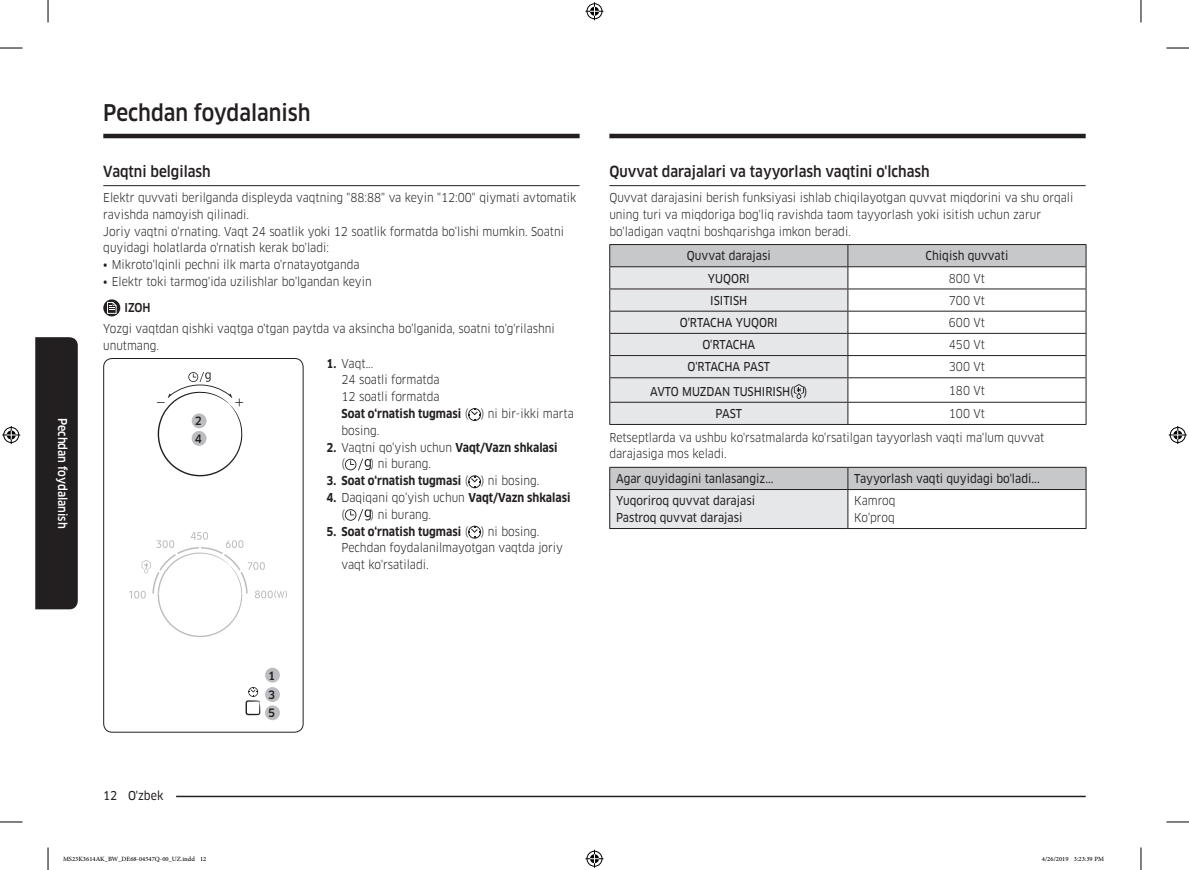
<style>
.page{position:relative;width:1189px;height:870px;background:#fff}
.page>*{position:absolute;margin:0;border:0;box-sizing:border-box;transform-origin:0 0}
.H1_hidden{font:500 22.5px "Samsung Clan Pro";color:#231f20;scale:.9 1}
.t1{font:500 15px "Samsung Clan Pro";color:#231f20;scale:.9 1}
.P_Underlist_01{font:12px/16.8px "Samsung Clan Pro";color:#231f20;scale:.9 1}
.P_Text-center{font:12px "Samsung Clan Pro News";color:#231f20;scale:.9 1}
.t2{font:700 12px/16.8px "Samsung Clan Pro";color:#231f20;scale:.9 1}
.P_Text-center-2{font:12px "Samsung Clan Pro";color:#231f20;scale:.9 1}
.SIDEBAR{font:500 12px "Samsung Clan Pro";color:#fff;scale:.9 1}
.DL_DT_Info{font:500 12px "Samsung Clan Pro";color:#231f20;scale:.9 1}
.t3{font:500 11.25px/19.4px "Samsung Clan Pro";color:#231f20}
.t4{font:9px "Adobe Arabic";color:#000}
.s1{font-family:"Samsung Clan Pro News"}
.s2{font-weight:700}
.s3{font-weight:400}
</style>
<div class="page">
<hr style="left:150px;top:796px;width:935px;height:1px;background:#231f20">
<div style="left:103px;top:787px;width:73px;height:15px;background:#fff"></div>
<div style="left:35px;top:337px;width:43px;height:272px;background:#231f20"></div>
<hr style="left:103px;top:134px;width:477px;height:4px;background:#231f20">
<hr style="left:609px;top:134px;width:476px;height:4px;background:#231f20">
<hr style="left:103px;top:185px;width:477px;height:1px;background:#231f20">
<div style="left:103px;top:299px;width:17px;height:17px;background:#231f20;border-radius:50%"></div>
<svg style="left:107px;top:302px;width:10px;height:12px"></svg>
<svg style="left:129px;top:532px;width:158px;height:105px"></svg>
<svg style="left:157px;top:372px;width:86px;height:105px"></svg>
<svg style="left:245px;top:687px;width:15px;height:28px"></svg>
<div style="left:103px;top:358px;width:200px;height:374px;border:1px solid #231f20;border-radius:9px"></div>
<div style="left:265px;top:668px;width:15px;height:15px;background:#bcbdc0;border-radius:50%"></div>
<div style="left:265px;top:687px;width:15px;height:15px;background:#bcbdc0;border-radius:50%"></div>
<div style="left:265px;top:705px;width:15px;height:15px;background:#bcbdc0;border-radius:50%"></div>
<div style="left:192px;top:413px;width:15px;height:15px;background:#bcbdc0;border-radius:50%"></div>
<div style="left:192px;top:431px;width:15px;height:15px;background:#bcbdc0;border-radius:50%"></div>
<svg style="left:468px;top:408px;width:13px;height:13px"></svg>
<svg style="left:345px;top:459px;width:26px;height:11px"></svg>
<svg style="left:468px;top:475px;width:13px;height:13px"></svg>
<svg style="left:345px;top:509px;width:26px;height:12px"></svg>
<svg style="left:468px;top:526px;width:13px;height:13px"></svg>
<hr style="left:609px;top:185px;width:476px;height:1px;background:#231f20">
<hr style="left:609px;top:244px;width:239px;height:1px;background:#231f20">
<hr style="left:848px;top:244px;width:238px;height:1px;background:#231f20">
<hr style="left:609px;top:424px;width:239px;height:1px;background:#231f20">
<hr style="left:848px;top:424px;width:238px;height:1px;background:#231f20">
<svg style="left:609px;top:245px;width:477px;height:179px"></svg>
<div style="left:610px;top:489px;width:238px;height:39px;background:#e6e7e9"></div>
<div style="left:609px;top:467px;width:477px;height:22px;background:#c7c8ca"></div>
<hr style="left:609px;top:489px;width:239px;height:1px;background:#231f20">
<hr style="left:609px;top:490px;width:1px;height:38px;background:#231f20">
<hr style="left:848px;top:489px;width:238px;height:1px;background:#231f20">
<hr style="left:847px;top:490px;width:1px;height:38px;background:#231f20">
<hr style="left:1085px;top:490px;width:1px;height:38px;background:#231f20">
<hr style="left:609px;top:528px;width:239px;height:1px;background:#231f20">
<hr style="left:848px;top:528px;width:238px;height:1px;background:#231f20">
<svg style="left:0;top:48px;width:22px;height:1px"></svg>
<svg style="left:1166px;top:48px;width:23px;height:1px"></svg>
<svg style="left:0;top:822px;width:22px;height:1px"></svg>
<svg style="left:1166px;top:822px;width:23px;height:1px"></svg>
<svg style="left:48px;top:0;width:1px;height:22px"></svg>
<svg style="left:48px;top:847px;width:1px;height:23px"></svg>
<svg style="left:1141px;top:0;width:1px;height:22px"></svg>
<svg style="left:1141px;top:847px;width:1px;height:23px"></svg>
<svg style="left:585px;top:2px;width:18px;height:18px"></svg>
<svg style="left:585px;top:850px;width:18px;height:18px"></svg>
<svg style="left:2px;top:426px;width:18px;height:18px"></svg>
<svg style="left:1169px;top:426px;width:18px;height:18px"></svg>
<p class="SIDEBAR" style="left:70px;top:418px;width:124px;rotate:90deg">Pechdan foydalanish</p>
<p class="H1_hidden" style="left:103px;top:100px;width:232px">Pechdan foydalanish</p>
<h2 class="t1" style="left:103px;top:162px;width:121px">Vaqtni belgilash</h2>
<p class="P_Underlist_01" style="left:103px;top:189px;width:527px">Elektr quvvati berilganda displeyda vaqtning "88:88" va keyin "12:00" qiymati avtomatik ravishda namoyish qilinadi.</p>
<p class="P_Underlist_01" style="left:103px;top:223px;width:513px">Joriy vaqtni o'rnating. Vaqt 24 soatlik yoki 12 soatlik formatda bo‘lishi mumkin. Soatni quyidagi holatlarda o'rnatish kerak bo'ladi:</p>
<p class="P_Underlist_01" style="left:103px;top:256px;width:286px"><span class="s1">•</span> Mikroto'lqinli pechni ilk marta o'rnatayotganda</p>
<p class="P_Underlist_01" style="left:103px;top:273px;width:300px"><span class="s1">•</span> Elektr toki tarmog'ida uzilishlar bo'lgandan keyin</p>
<p class="DL_DT_Info" style="left:125px;top:301px;width:31px">IZOH</p>
<p class="P_Underlist_01" style="left:103px;top:320px;width:503px">Yozgi vaqtdan qishki vaqtga o'tgan paytda va aksincha bo'lganida, soatni to'g'rilashni unutmang.</p>
<p class="t3" style="left:195px;top:412px;width:9px;line-height:17.5px">2<br>4</p>
<p class="P_Underlist_01" style="left:327px;top:355px;width:54px"><span class="s2">1.</span> Vaqt...</p>
<p class="P_Underlist_01" style="left:341px;top:372px;width:111px">24 soatli formatda</p>
<p class="P_Underlist_01" style="left:341px;top:388px;width:111px">12 soatli formatda</p>
<p class="P_Underlist_01" style="left:341px;top:405px;width:260px"><span class="s2">Soat o‘rnatish tugmasi</span> ( ) ni bir-ikki marta bosing.</p>
<p class="t2" style="left:341px;top:439px;width:242px;text-indent:-15px">2. <span class="s3">Vaqtni qo‘yish uchun</span> Vaqt/Vazn shkalasi <span class="s3">(</span></p>
<p class="P_Underlist_01" style="left:371px;top:456px;width:68px">) ni burang.</p>
<p class="t2" style="left:327px;top:472px;width:238px">3. Soat o‘rnatish tugmasi <span class="s3">( ) ni bosing.</span></p>
<p class="P_Underlist_01" style="left:341px;top:489px;width:256px;text-indent:-15px"><span class="s2">4.</span> Daqiqani qo‘yish uchun <span class="s2">Vaqt/Vazn shkalasi </span>(</p>
<p class="P_Underlist_01" style="left:371px;top:506px;width:68px">) ni burang.</p>
<p class="t2" style="left:327px;top:523px;width:238px">5. Soat o‘rnatish tugmasi <span class="s3">( ) ni bosing.</span></p>
<p class="P_Underlist_01" style="left:341px;top:540px;width:248px">Pechdan foydalanilmayotgan vaqtda joriy vaqt ko'rsatiladi.</p>
<h2 class="t1" style="left:609px;top:162px;width:357px">Quvvat darajalari va tayyorlash vaqtini o'lchash</h2>
<p class="P_Underlist_01" style="left:609px;top:189px;width:517px">Quvvat darajasini berish funksiyasi ishlab chiqilayotgan quvvat miqdorini va shu orqali uning turi va miqdoriga bog'liq ravishda taom tayyorlash yoki isitish uchun zarur bo'ladigan vaqtni boshqarishga imkon beradi.</p>
<p class="P_Text-center" style="left:687px;top:249px;width:95px">Quvvat darajasi</p>
<p class="P_Text-center" style="left:925px;top:249px;width:93px">Chiqish quvvati</p>
<p class="P_Text-center" style="left:708px;top:271px;width:48px">YUQORI</p>
<p class="P_Text-center-2" style="left:949px;top:271px;width:42px">800 Vt</p>
<p class="P_Text-center" style="left:710px;top:293px;width:43px">ISITISH</p>
<p class="P_Text-center-2" style="left:949px;top:293px;width:42px">700 Vt</p>
<p class="P_Text-center" style="left:680px;top:315px;width:110px">O'RTACHA YUQORI</p>
<p class="P_Text-center-2" style="left:949px;top:315px;width:42px">600 Vt</p>
<p class="P_Text-center" style="left:702px;top:338px;width:60px">O'RTACHA</p>
<p class="P_Text-center-2" style="left:949px;top:338px;width:42px">450 Vt</p>
<p class="P_Text-center" style="left:687px;top:360px;width:93px">O'RTACHA PAST</p>
<p class="P_Text-center-2" style="left:949px;top:360px;width:42px">300 Vt</p>
<p class="P_Text-center" style="left:650px;top:384px;width:176px">AVTO MUZDAN TUSHIRISH( )</p>
<p class="P_Text-center-2" style="left:949px;top:383px;width:42px">180 Vt</p>
<p class="P_Text-center" style="left:715px;top:407px;width:31px">PAST</p>
<p class="P_Text-center-2" style="left:949px;top:406px;width:42px">100 Vt</p>
<p class="P_Underlist_01" style="left:609px;top:429px;width:485px">Retseptlarda va ushbu ko'rsatmalarda ko'rsatilgan tayyorlash vaqti ma'lum quvvat darajasiga mos keladi.</p>
<p class="P_Text-center" style="left:616px;top:472px;width:176px">Agar quyidagini tanlasangiz...</p>
<p class="P_Text-center" style="left:854px;top:472px;width:208px">Tayyorlash vaqti quyidagi bo'ladi...</p>
<p class="P_Text-center" style="left:616px;top:494px;width:156px">Yuqoriroq quvvat darajasi</p>
<p class="P_Text-center" style="left:616px;top:511px;width:142px">Pastroq quvvat darajasi</p>
<p class="P_Underlist_01" style="left:854px;top:492px;width:47px">Kamroq</p>
<p class="P_Underlist_01" style="left:854px;top:509px;width:46px">Ko'proq</p>
<p class="P_Text-center" style="left:103px;top:788px;width:68px">12 O'zbek</p>
<p class="t3" style="left:268px;top:666px;width:9px">1<br>3</p>
<p class="t3" style="left:268px;top:703px;width:9px">5</p>
<p class="t4" style="left:63px;top:853px;width:145px">MS23K3614AK_BW_DE68-04547Q-00_UZ.indd 12</p>
<p class="t4" style="left:1042px;top:853px;width:64px">4/26/2019 3:23:39 PM</p>
</div>
